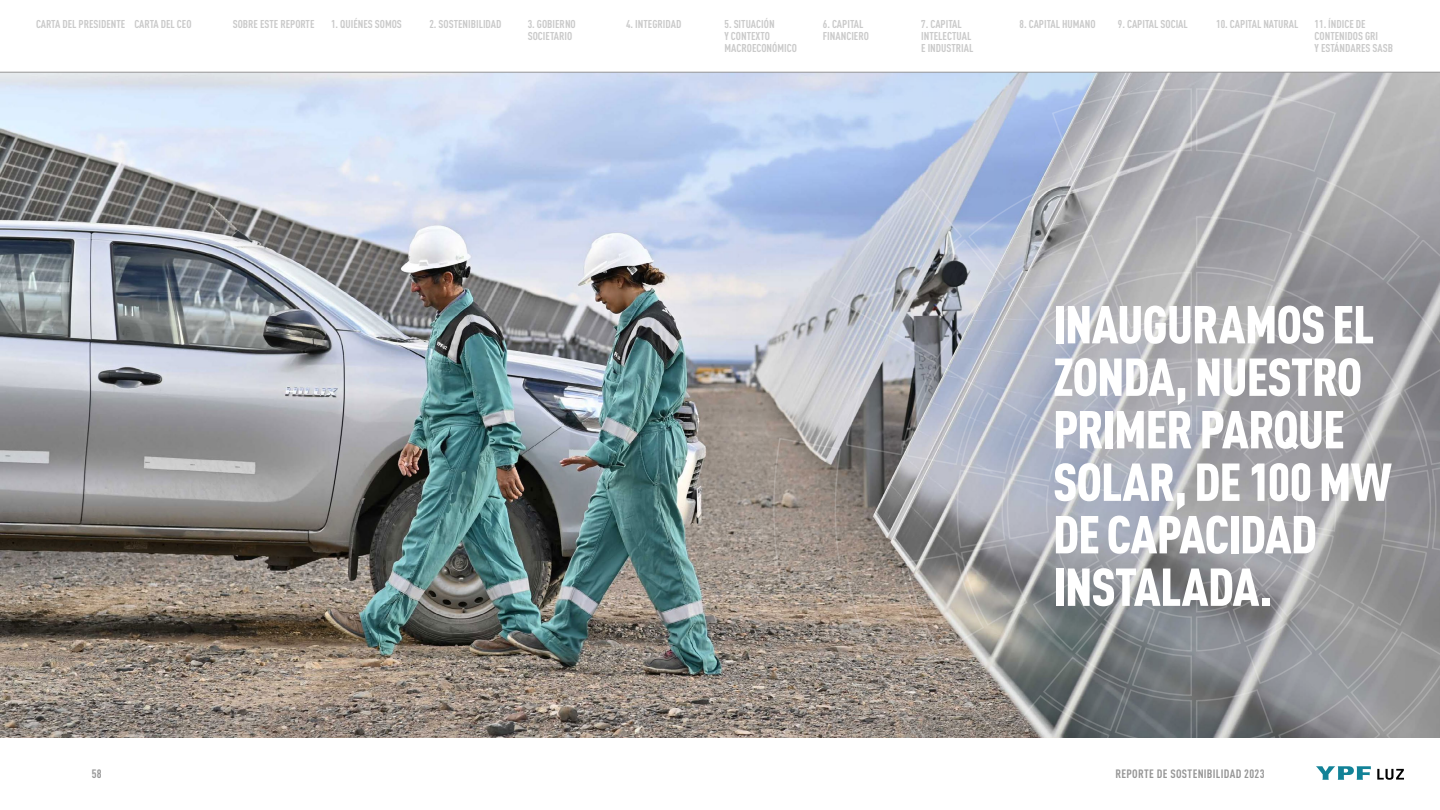
<style>
.page{position:relative;width:1440px;height:810px;background:#fff}
.page>*{position:absolute;margin:0;border:0;box-sizing:border-box;transform-origin:0 0}
.t1{font:900 52.5px/52.5px "DIN Cond";letter-spacing:-.02em;color:#fff}
.t2{font:700 12px "DIN Cond";letter-spacing:.025em;color:#969696}
.t3{font:700 11.25px/12px "DIN Cond";color:#cacaca}
</style>
<div class="page">
<img style="left:0;top:73px;width:1440px;height:665px">
<svg style="left:772px;top:87px;width:668px;height:693px"></svg>
<hr style="left:0;top:72px;width:1440px;height:1px;background:#969696">
<p class="t3" style="left:36px;top:17px;width:157px">CARTA DEL PRESIDENTE CARTA DEL CEO</p>
<p class="t3" style="left:233px;top:17px;width:83px">SOBRE ESTE REPORTE</p>
<p class="t3" style="left:331px;top:17px;width:72px">1. QUIÉNES SOMOS</p>
<p class="t3" style="left:429px;top:17px;width:74px">2. SOSTENIBILIDAD</p>
<p class="t3" style="left:528px;top:17px;width:50px">3. GOBIERNO<br>SOCIETARIO</p>
<p class="t3" style="left:626px;top:17px;width:57px">4. INTEGRIDAD</p>
<p class="t3" style="left:725px;top:17px;width:74px">5. SITUACIÓN<br>Y CONTEXTO<br>MACROECONÓMICO</p>
<p class="t3" style="left:823px;top:17px;width:48px">6. CAPITAL<br>FINANCIERO</p>
<p class="t3" style="left:921px;top:17px;width:54px">7. CAPITAL<br>INTELECTUAL<br>E INDUSTRIAL</p>
<p class="t3" style="left:1020px;top:17px;width:78px">8. CAPITAL HUMANO</p>
<p class="t3" style="left:1118px;top:17px;width:71px">9. CAPITAL SOCIAL</p>
<p class="t3" style="left:1216px;top:17px;width:84px">10. CAPITAL NATURAL</p>
<p class="t3" style="left:1315px;top:17px;width:80px">11. ÍNDICE DE<br>CONTENIDOS GRI<br>Y ESTÁNDARES SASB</p>
<h1 class="t1" style="left:1053px;top:297px;width:340px">INAUGURAMOS EL<br>ZONDA, NUESTRO<br>PRIMER PARQUE<br>SOLAR, DE 100 MW<br>DE CAPACIDAD<br>INSTALADA.</h1>
<p class="t2" style="left:92px;top:766px;width:11px">58</p>
<p class="t2" style="left:1115px;top:766px;width:151px">REPORTE DE SOSTENIBILIDAD 2023</p>
</div>
